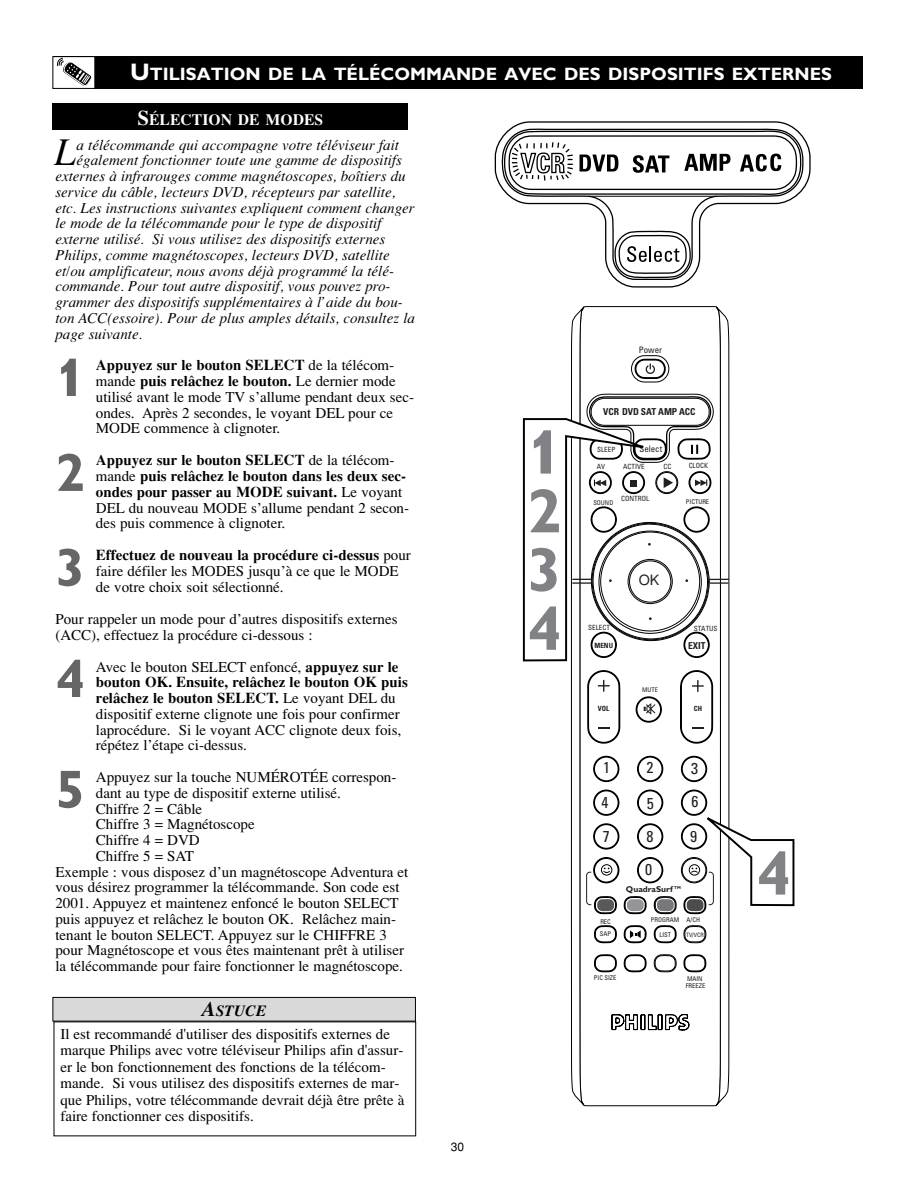
<style>
.page{position:relative;width:918px;height:1188px;background:#fff}
.page>*{position:absolute;margin:0;border:0;box-sizing:border-box;transform-origin:0 0}
.t1{font:700 62.7px/58.8px "Gill Alt One";color:#808285;text-align:justify}
.t2{font:700 54px "Gill Sans";color:#666}
.t3{font:700 54px "Gill Alt One";color:#666}
.t4{font:italic 38.7px "Times";color:#000}
.t5{font:700 18px "Gill Sans";color:#fff}
.t6{font:700 15.75px "Times";color:#fff}
.t7{font:condensed 15.75px/33.9px "Univers";color:#231f20}
.t8{font:italic 700 15.75px "Times";color:#000}
.t9{font:15px/15.8px "Times";color:#000}
.t10{font:italic 15px "Times";color:#000}
.t11{font:14.25px "Helvetica";color:#231f20}
.t12{font:12px "Helvetica";color:#000}
.t13{font:700 condensed 9.6px "Univers";color:#231f20}
.t14{font:700 condensed 9.45px "Univers";color:#231f20}
.t15{font:condensed 8.85px "Univers";color:#231f20}
.t16{font:700 8.55px "Gill Sans";color:#231f20}
.t17{font:condensed 7.2px "Univers";color:#231f20}
.t18{font:700 condensed 7.2px "Univers";color:#231f20}
.t19{font:condensed 6.6px/7.6px "Univers";color:#231f20}
.t20{font:condensed 6.45px "Univers";color:#231f20}
.t21{font:condensed 6px "Univers";color:#231f20}
.s1{font-size:24px}
.s2{font-size:21px}
.s3{font-weight:700}
</style>
<div class="page">
<svg style="left:494px;top:121px;width:317px;height:167px"></svg>
<svg style="left:500px;top:127px;width:304px;height:154px"></svg>
<hr style="left:589px;top:196px;width:128px;height:1px;background:#000">
<svg style="left:614px;top:229px;width:77px;height:50px"></svg>
<svg style="left:522px;top:306px;width:273px;height:801px"></svg>
<svg style="left:504px;top:130px;width:298px;height:66px"></svg>
<div style="left:54px;top:56px;width:808px;height:33px;background:#000"></div>
<div style="left:52px;top:104px;width:356px;height:26px;background:#000"></div>
<div style="left:53px;top:57px;width:41px;height:31px;background:#fff"></div>
<svg style="left:57px;top:58px;width:35px;height:28px"></svg>
<div style="left:52px;top:56px;width:43px;height:33px;border:1px solid #000"></div>
<div style="left:53px;top:998px;width:362px;height:23px;background:#d9d9d9"></div>
<div style="left:52px;top:997px;width:364px;height:25px;border:1px solid #000"></div>
<p class="t5" style="left:130px;top:68px;width:703px"><span class="s1">U</span>TILISATION DE LA TÉLÉCOMMANDE AVEC DES DISPOSITIFS EXTERNES</p>
<p class="t6" style="left:137px;top:114px;width:187px"><span class="s2">S</span>ÉLECTION DE MODES</p>
<h3 class="t4" style="left:55px;top:138px;width:23px">L</h3>
<p class="t10" style="left:77px;top:139px;width:324px">a télécommande qui accompagne votre téléviseur fait</p>
<p class="t10" style="left:77px;top:155px;width:327px">également fonctionner toute une gamme de dispositifs</p>
<p class="t10" style="left:55px;top:171px;width:352px">externes à infrarouges comme magnétoscopes, boîtiers du</p>
<p class="t10" style="left:55px;top:186px;width:341px">service du câble, lecteurs DVD, récepteurs par satellite,</p>
<p class="t10" style="left:55px;top:202px;width:361px">etc. Les instructions suivantes expliquent comment changer</p>
<p class="t10" style="left:55px;top:218px;width:328px">le mode de la télécommande pour le type de dispositif</p>
<p class="t10" style="left:55px;top:234px;width:331px">externe utilisé. Si vous utilisez des dispositifs externes</p>
<p class="t10" style="left:55px;top:249px;width:336px">Philips, comme magnétoscopes, lecteurs DVD, satellite</p>
<p class="t10" style="left:55px;top:265px;width:340px">et/ou amplificateur, nous avons déjà programmé la télé-</p>
<p class="t10" style="left:55px;top:281px;width:337px">commande. Pour tout autre dispositif, vous pouvez pro-</p>
<p class="t10" style="left:55px;top:297px;width:349px">grammer des dispositifs supplémentaires à l’aide du bou-</p>
<p class="t10" style="left:55px;top:312px;width:361px">ton ACC(essoire). Pour de plus amples détails, consultez la</p>
<p class="t10" style="left:55px;top:328px;width:89px">page suivante.</p>
<h2 class="t3" style="left:55px;top:358px;width:31px">1</h2>
<p class="t9" style="left:96px;top:359px;width:320px"><span class="s3">Appuyez sur le bouton SELECT</span> de la télécom&shy;mande <span class="s3">puis relâchez le bouton.</span> Le dernier mode utilisé avant le mode TV s’allume pendant deux sec&shy;ondes. Après 2 secondes, le voyant DEL pour ce MODE commence à clignoter.</p>
<h2 class="t2" style="left:55px;top:454px;width:31px">2</h2>
<p class="t9" style="left:96px;top:454px;width:315px"><span class="s3">Appuyez sur le bouton SELECT</span> de la télécom&shy;mande <span class="s3">puis relâchez le bouton dans les deux sec&shy;ondes pour passer au MODE suivant.</span> Le voyant DEL du nouveau MODE s’allume pendant 2 secon&shy;des puis commence à clignoter.</p>
<h2 class="t2" style="left:55px;top:549px;width:31px">3</h2>
<p class="t9" style="left:96px;top:549px;width:316px"><span class="s3">Effectuez de nouveau la procédure ci-dessus</span> pour faire défiler les MODES jusqu’à ce que le MODE de votre choix soit sélectionné.</p>
<p class="t9" style="left:55px;top:612px;width:344px">Pour rappeler un mode pour d’autres dispositifs externes (ACC), effectuez la procédure ci-dessous :</p>
<h2 class="t2" style="left:55px;top:660px;width:31px">4</h2>
<p class="t9" style="left:96px;top:660px;width:313px">Avec le bouton SELECT enfoncé, <span class="s3">appuyez sur le bouton OK. Ensuite, relâchez le bouton OK puis relâchez le bouton SELECT.</span> Le voyant DEL du dispositif externe clignote une fois pour confirmer laprocédure. Si le voyant ACC clignote deux fois, répétez l’étape ci-dessus.</p>
<h2 class="t2" style="left:55px;top:771px;width:31px">5</h2>
<p class="t9" style="left:96px;top:771px;width:302px">Appuyez sur la touche NUMÉROTÉE correspon-</p>
<p class="t9" style="left:96px;top:786px;width:247px">dant au type de dispositif externe utilisé.</p>
<p class="t9" style="left:96px;top:802px;width:108px">Chiffre 2 = Câble</p>
<p class="t9" style="left:96px;top:818px;width:160px">Chiffre 3 = Magnétoscope</p>
<p class="t9" style="left:96px;top:834px;width:105px">Chiffre 4 = DVD</p>
<p class="t9" style="left:96px;top:849px;width:100px">Chiffre 5 = SAT</p>
<p class="t9" style="left:55px;top:865px;width:354px">Exemple : vous disposez d’un magnétoscope Adventura et</p>
<p class="t9" style="left:55px;top:881px;width:346px">vous désirez programmer la télécommande. Son code est</p>
<p class="t9" style="left:55px;top:897px;width:345px">2001. Appuyez et maintenez enfoncé le bouton SELECT</p>
<p class="t9" style="left:55px;top:912px;width:342px">puis appuyez et relâchez le bouton OK. Relâchez main-</p>
<p class="t9" style="left:55px;top:928px;width:333px">tenant le bouton SELECT. Appuyez sur le CHIFFRE 3</p>
<p class="t9" style="left:55px;top:944px;width:350px">pour Magnétoscope et vous êtes maintenant prêt à utiliser</p>
<p class="t9" style="left:55px;top:960px;width:349px">la télécommande pour faire fonctionner le magnétoscope.</p>
<p class="t8" style="left:202px;top:1005px;width:66px"><span class="s2">A</span>STUCE</p>
<p class="t9" style="left:60px;top:1027px;width:346px;line-height:16.5px">Il est recommandé d'utiliser des dispositifs externes de marque Philips avec votre téléviseur Philips afin d'assur&shy;er le bon fonctionnement des fonctions de la télécom&shy;mande. Si vous utilisez des dispositifs externes de mar&shy;que Philips, votre télécommande devrait déjà être prête à faire fonctionner ces dispositifs.</p>
<p class="t12" style="left:451px;top:1142px;width:15px">30</p>
<h1 class="t1" style="left:527px;top:429px;width:36px">1<br>2<br>3<br>4</h1>
<p class="t15" style="left:639px;top:347px;width:25px">Power</p>
<p class="t13" style="left:603px;top:408px;width:94px">VCR DVD SAT AMP ACC</p>
<p class="t17" style="left:597px;top:446px;width:20px">SLEEP</p>
<p class="t15" style="left:639px;top:445px;width:24px">Select</p>
<p class="t17" style="left:623px;top:464px;width:23px">ACTIVE</p>
<p class="t17" style="left:621px;top:496px;width:30px">CONTROL</p>
<p class="t17" style="left:597px;top:464px;width:10px">AV</p>
<p class="t17" style="left:663px;top:464px;width:9px">CC</p>
<p class="t17" style="left:689px;top:463px;width:21px">CLOCK</p>
<p class="t19" style="left:593px;top:499px;width:21px">SOUND</p>
<p class="t19" style="left:686px;top:499px;width:25px">PICTURE</p>
<p class="t11" style="left:639px;top:575px;width:22px">OK</p>
<p class="t17" style="left:588px;top:625px;width:23px">SELECT</p>
<p class="t17" style="left:694px;top:625px;width:25px">STATUS</p>
<p class="t18" style="left:594px;top:642px;width:20px">MENU</p>
<p class="t14" style="left:688px;top:642px;width:19px">EXIT</p>
<p class="t20" style="left:642px;top:687px;width:17px">MUTE</p>
<p class="t18" style="left:598px;top:706px;width:13px">VOL</p>
<p class="t18" style="left:694px;top:706px;width:10px">CH</p>
<p class="t7" style="left:603px;top:752px;width:9px">1</p>
<p class="t7" style="left:647px;top:752px;width:9px">2</p>
<p class="t7" style="left:691px;top:753px;width:9px">3</p>
<p class="t7" style="left:601px;top:787px;width:9px">4</p>
<p class="t7" style="left:647px;top:788px;width:9px">5</p>
<p class="t7" style="left:691px;top:786px;width:9px">6</p>
<p class="t7" style="left:603px;top:821px;width:9px">7</p>
<p class="t7" style="left:645px;top:820px;width:10px">8<br>0</p>
<p class="t7" style="left:690px;top:820px;width:9px">9</p>
<p class="t16" style="left:626px;top:886px;width:57px">QuadraSurf <sup>TM</sup></p>
<p class="t19" style="left:651px;top:917px;width:30px">PROGRAM</p>
<p class="t19" style="left:659px;top:931px;width:13px">LIST</p>
<p class="t21" style="left:686px;top:932px;width:19px">TV/VCR</p>
<p class="t19" style="left:600px;top:916px;width:13px;line-height:12.3px">REC<br>SAP</p>
<p class="t19" style="left:687px;top:917px;width:15px">A/CH</p>
<p class="t19" style="left:594px;top:975px;width:24px">PIC SIZE</p>
<p class="t19" style="left:686px;top:975px;width:21px">MAIN<br>FREEZE</p>
<h1 class="t1" style="left:757px;top:850px;width:36px">4</h1>
</div>
